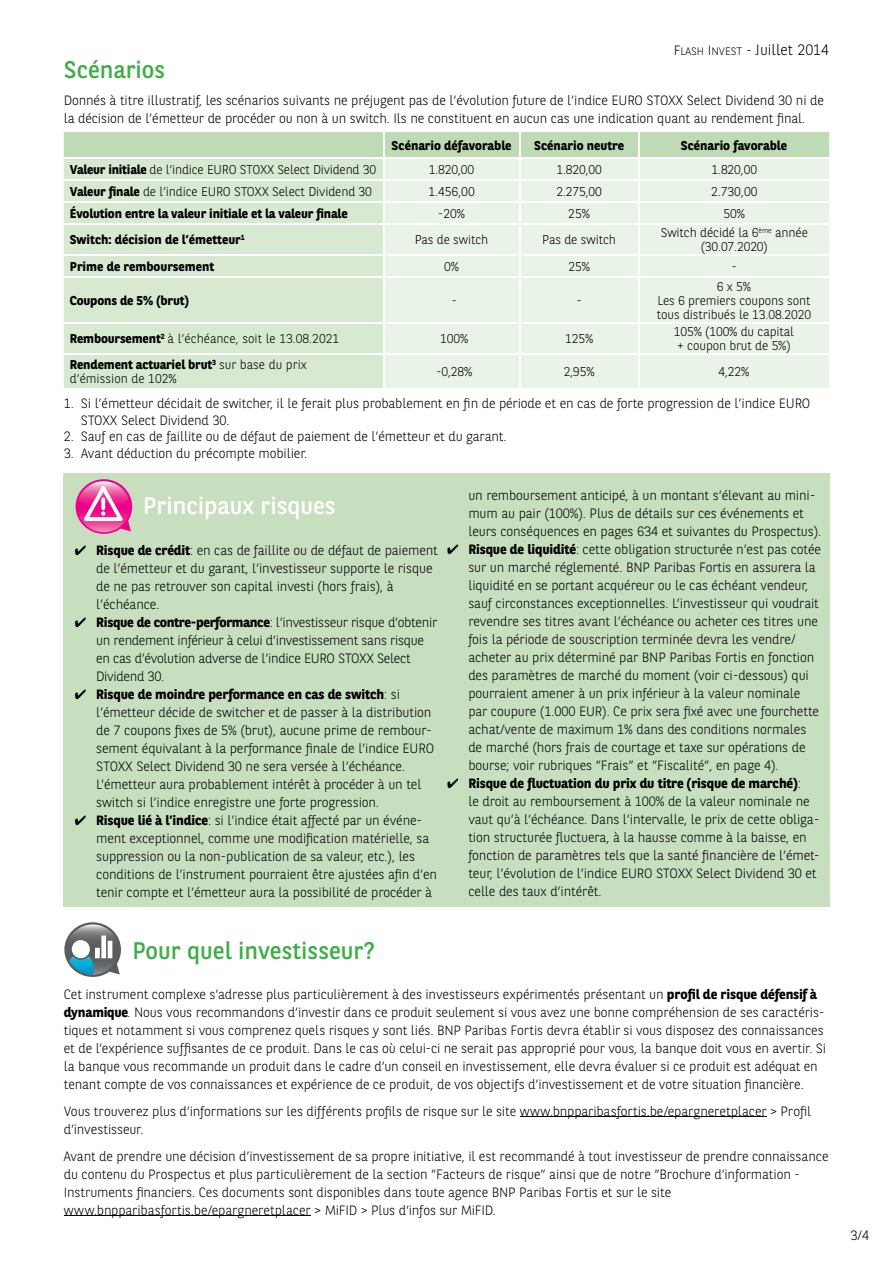
<style>
.page{position:relative;width:893px;height:1263px;background:#fff}
.page>*{position:absolute;margin:0;border:0;box-sizing:border-box;transform-origin:0 0}
.t1{font:24px "BNPP Sans";color:#41ad49}
.t2{font:24px "BNPP Sans";color:#fff}
.t3{font:300 15px "BNPP Sans";color:#000}
.t4{font:300 13.5px/18px "BNPP Sans";letter-spacing:-.01em;color:#000}
.t5{font:300 12.75px/14px "BNPP Sans";letter-spacing:-.01em;color:#000;text-align:center}
.t6{font:700 12.75px "BNPP Sans";color:#000}
.s1{font-family:"BNPP Sans Light SC800";font-weight:400;font-size:13.5px}
.s2{font-family:"BNPP Sans Light SC800";font-weight:400;font-size:10.8px}
.s3{font-size:13.5px}
.s4{font-weight:700}
</style>
<div class="page">
<div style="left:64px;top:473px;width:766px;height:433px;background:#c7dfbf"></div>
<hr style="left:520px;top:1116px;width:247px;height:1px;background:#000">
<hr style="left:64px;top:1215px;width:247px;height:1px;background:#000">
<svg style="left:64px;top:922px;width:57px;height:55px"></svg>
<svg style="left:76px;top:479px;width:56px;height:55px"></svg>
<div style="left:64px;top:278px;width:319px;height:110px;background:#d8e9d2"></div>
<div style="left:385px;top:278px;width:444px;height:110px;background:#eaf3e7"></div>
<svg style="left:64px;top:132px;width:765px;height:144px;background:#deecd9"></svg>
<hr style="left:519px;top:278px;width:1px;height:44px;background:#fff">
<hr style="left:638px;top:278px;width:1px;height:44px;background:#fff">
<hr style="left:519px;top:323px;width:1px;height:30px;background:#fff">
<hr style="left:638px;top:323px;width:1px;height:30px;background:#fff">
<hr style="left:519px;top:354px;width:1px;height:34px;background:#fff">
<hr style="left:638px;top:354px;width:1px;height:34px;background:#fff">
<hr style="left:64px;top:157px;width:320px;height:1px;background:#fff">
<hr style="left:384px;top:157px;width:136px;height:1px;background:#fff">
<hr style="left:520px;top:157px;width:119px;height:1px;background:#fff">
<hr style="left:639px;top:157px;width:190px;height:1px;background:#fff">
<hr style="left:64px;top:322px;width:320px;height:1px;background:#fff">
<hr style="left:64px;top:353px;width:320px;height:1px;background:#fff">
<hr style="left:384px;top:322px;width:136px;height:1px;background:#fff">
<hr style="left:520px;top:322px;width:119px;height:1px;background:#fff">
<hr style="left:639px;top:322px;width:190px;height:1px;background:#fff">
<hr style="left:384px;top:353px;width:136px;height:1px;background:#fff">
<hr style="left:520px;top:353px;width:119px;height:1px;background:#fff">
<hr style="left:639px;top:353px;width:190px;height:1px;background:#fff">
<p class="t3" style="left:674px;top:39px;width:157px"><span class="s1">F</span><span class="s2">LASH</span> <span class="s1">I</span><span class="s2">NVEST</span> <span class="s3">-</span> Juillet 2014</p>
<h1 class="t1" style="left:64px;top:53px;width:103px">Scénarios</h1>
<p class="t4" style="left:64px;top:90px;width:762px">Donnés à titre illustratif, les scénarios suivants ne préjugent pas de l’évolution future de l’indice EURO STOXX Select Dividend 30 ni de la décision de l’émetteur de procéder ou non à un switch. Ils ne constituent en aucun cas une indication quant au rendement final.</p>
<p class="t6" style="left:392px;top:137px;width:121px">Scénario défavorable</p>
<p class="t6" style="left:534px;top:137px;width:91px">Scénario neutre</p>
<p class="t6" style="left:681px;top:137px;width:108px">Scénario favorable</p>
<p class="t5" style="left:70px;top:162px;width:308px"><span class="s4">Valeur initiale</span> de l’indice EURO STOXX Select Dividend 30</p>
<p class="t5" style="left:429px;top:162px;width:47px">1.820,00</p>
<p class="t5" style="left:556px;top:162px;width:47px">1.820,00</p>
<p class="t5" style="left:712px;top:162px;width:47px">1.820,00</p>
<p class="t5" style="left:70px;top:184px;width:304px"><span class="s4">Valeur finale</span> de l’indice EURO STOXX Select Dividend 30</p>
<p class="t5" style="left:428px;top:184px;width:48px">1.456,00</p>
<p class="t5" style="left:556px;top:184px;width:47px">2.275,00</p>
<p class="t5" style="left:711px;top:184px;width:48px">2.730,00</p>
<p class="t6" style="left:70px;top:205px;width:279px">Évolution entre la valeur initiale et la valeur finale</p>
<p class="t5" style="left:438px;top:206px;width:29px">-20%</p>
<p class="t5" style="left:568px;top:206px;width:23px">25%</p>
<p class="t5" style="left:723px;top:206px;width:23px">50%</p>
<p class="t6" style="left:70px;top:231px;width:177px">Switch: décision de l’émetteur<sup>1</sup></p>
<p class="t5" style="left:415px;top:232px;width:75px">Pas de switch</p>
<p class="t5" style="left:542px;top:232px;width:75px">Pas de switch</p>
<p class="t5" style="left:661px;top:225px;width:149px">Switch décidé la 6<sup>ème</sup> année (30.07.2020)</p>
<p class="t6" style="left:70px;top:258px;width:146px">Prime de remboursement</p>
<p class="t5" style="left:444px;top:259px;width:16px">0%</p>
<p class="t5" style="left:568px;top:259px;width:23px">25%</p>
<p class="t5" style="left:732px;top:259px;width:7px">-</p>
<p class="t6" style="left:70px;top:292px;width:121px">Coupons de 5% (brut)</p>
<p class="t5" style="left:451px;top:293px;width:7px">-</p>
<p class="t5" style="left:576px;top:293px;width:7px">-</p>
<p class="t5" style="left:657px;top:279px;width:156px">6 x 5%<br>Les 6 premiers coupons sont tous distribués le 13.08.2020</p>
<p class="t5" style="left:70px;top:331px;width:271px"><span class="s4">Remboursement</span><sup>2</sup> à l’échéance, soit le 13.08.2021</p>
<p class="t5" style="left:440px;top:331px;width:30px">100%</p>
<p class="t5" style="left:565px;top:331px;width:30px">125%</p>
<p class="t5" style="left:674px;top:324px;width:122px;text-align:left">105% (100% du capital + coupon brut de 5%)</p>
<p class="t5" style="left:70px;top:357px;width:239px;text-align:left"><span class="s4">Rendement actuariel brut</span><sup>3</sup> sur base du prix d’émission de 102%</p>
<p class="t5" style="left:436px;top:364px;width:38px">-0,28%</p>
<p class="t5" style="left:564px;top:364px;width:32px">2,95%</p>
<p class="t5" style="left:718px;top:364px;width:32px">4,22%</p>
<p class="t4" style="left:81px;top:394px;width:731px;line-height:16.5px;text-indent:-17px">1. Si l’émetteur décidait de switcher, il le ferait plus probablement en fin de période et en cas de forte progression de l’indice EURO<br>STOXX Select Dividend 30.</p>
<p class="t4" style="left:64px;top:427px;width:444px">2. Sauf en cas de faillite ou de défaut de paiement de l’émetteur et du garant.</p>
<p class="t4" style="left:64px;top:443px;width:245px">3. Avant déduction du précompte mobilier.</p>
<h1 class="t2" style="left:143px;top:489px;width:194px">Principaux risques</h1>
<p class="t4" style="left:96px;top:541px;width:343px;text-indent:-21px">✔ <span class="s4">Risque de crédit</span>: en cas de faillite ou de défaut de paiement de l’émetteur et du garant, l’investisseur supporte le risque de ne pas retrouver son capital investi (hors frais), à l’échéance.</p>
<p class="t4" style="left:96px;top:613px;width:343px;text-indent:-21px">✔ <span class="s4">Risque de contre-performance</span>: l’investisseur risque d’obtenir un rendement inférieur à celui d’investissement sans risque en cas d’évolution adverse de l’indice EURO STOXX Select Dividend 30.</p>
<p class="t4" style="left:96px;top:685px;width:339px;text-indent:-21px">✔ <span class="s4">Risque de moindre performance en cas de switch</span>: si l’émetteur décide de switcher et de passer à la distribution de 7 coupons fixes de 5% (brut), aucune prime de rembour&shy;sement équivalant à la performance finale de l’indice EURO STOXX Select Dividend 30 ne sera versée à l’échéance.<br>L’émetteur aura probablement intérêt à procéder à un tel switch si l’indice enregistre une forte progression.</p>
<p class="t4" style="left:96px;top:811px;width:342px;text-indent:-21px">✔ <span class="s4">Risque lié à l’indice</span>: si l’indice était affecté par un événe&shy;ment exceptionnel, comme une modification matérielle, sa suppression ou la non-publication de sa valeur, etc.), les conditions de l’instrument pourraient être ajustées afin d’en tenir compte et l’émetteur aura la possibilité de procéder à</p>
<p class="t4" style="left:468px;top:485px;width:354px">un remboursement anticipé, à un montant s’élevant au mini&shy;mum au pair (100%). Plus de détails sur ces événements et leurs conséquences en pages 634 et suivantes du Prospectus).</p>
<p class="t4" style="left:468px;top:539px;width:354px;text-indent:-21px">✔ <span class="s4">Risque de liquidité</span>: cette obligation structurée n’est pas cotée sur un marché réglementé. BNP Paribas Fortis en assurera la liquidité en se portant acquéreur ou le cas échéant vendeur, sauf circonstances exceptionnelles. L’investisseur qui voudrait revendre ses titres avant l’échéance ou acheter ces titres une fois la période de souscription terminée devra les vendre/ acheter au prix déterminé par BNP Paribas Fortis en fonction des paramètres de marché du moment (voir ci-dessous) qui pourraient amener à un prix inférieur à la valeur nominale par coupure (1.000 EUR). Ce prix sera fixé avec une fourchette achat/vente de maximum 1% dans des conditions normales de marché (hors frais de courtage et taxe sur opérations de bourse; voir rubriques ”Frais” et ”Fiscalité”, en page 4).</p>
<p class="t4" style="left:468px;top:773px;width:353px;text-indent:-21px">✔ <span class="s4">Risque de fluctuation du prix du titre (risque de marché)</span>:<br>le droit au remboursement à 100% de la valeur nominale ne vaut qu’à l’échéance. Dans l’intervalle, le prix de cette obliga&shy;tion structurée fluctuera, à la hausse comme à la baisse, en fonction de paramètres tels que la santé financière de l’émet&shy;teur, l’évolution de l’indice EURO STOXX Select Dividend 30 et celle des taux d’intérêt.</p>
<h1 class="t1" style="left:132px;top:934px;width:244px">Pour quel investisseur?</h1>
<p class="t4" style="left:64px;top:984px;width:764px">Cet instrument complexe s’adresse plus particulièrement à des investisseurs expérimentés présentant un <span class="s4">profil de risque défensif à dynamique</span>. Nous vous recommandons d’investir dans ce produit seulement si vous avez une bonne compréhension de ses caractéris&shy;tiques et notamment si vous comprenez quels risques y sont liés. BNP Paribas Fortis devra établir si vous disposez des connaissances et de l’expérience suffisantes de ce produit. Dans le cas où celui-ci ne serait pas approprié pour vous, la banque doit vous en avertir. Si la banque vous recommande un produit dans le cadre d’un conseil en investissement, elle devra évaluer si ce produit est adéquat en tenant compte de vos connaissances et expérience de ce produit, de vos objectifs d’investissement et de votre situation financière.</p>
<p class="t4" style="left:64px;top:1101px;width:749px">Vous trouverez plus d’informations sur les différents profils de risque sur le site www.bnpparibasfortis.be/epargneretplacer &gt; Profil d’investisseur.</p>
<p class="t4" style="left:64px;top:1146px;width:766px">Avant de prendre une décision d’investissement de sa propre initiative, il est recommandé à tout investisseur de prendre connaissance du contenu du Prospectus et plus particulièrement de la section ”Facteurs de risque” ainsi que de notre ”Brochure d’information - Instruments financiers. Ces documents sont disponibles dans toute agence BNP Paribas Fortis et sur le site www.bnpparibasfortis.be/epargneretplacer &gt; MiFID &gt; Plus d’infos sur MiFID.</p>
<p class="t4" style="left:850px;top:1225px;width:20px">3/4</p>
</div>
